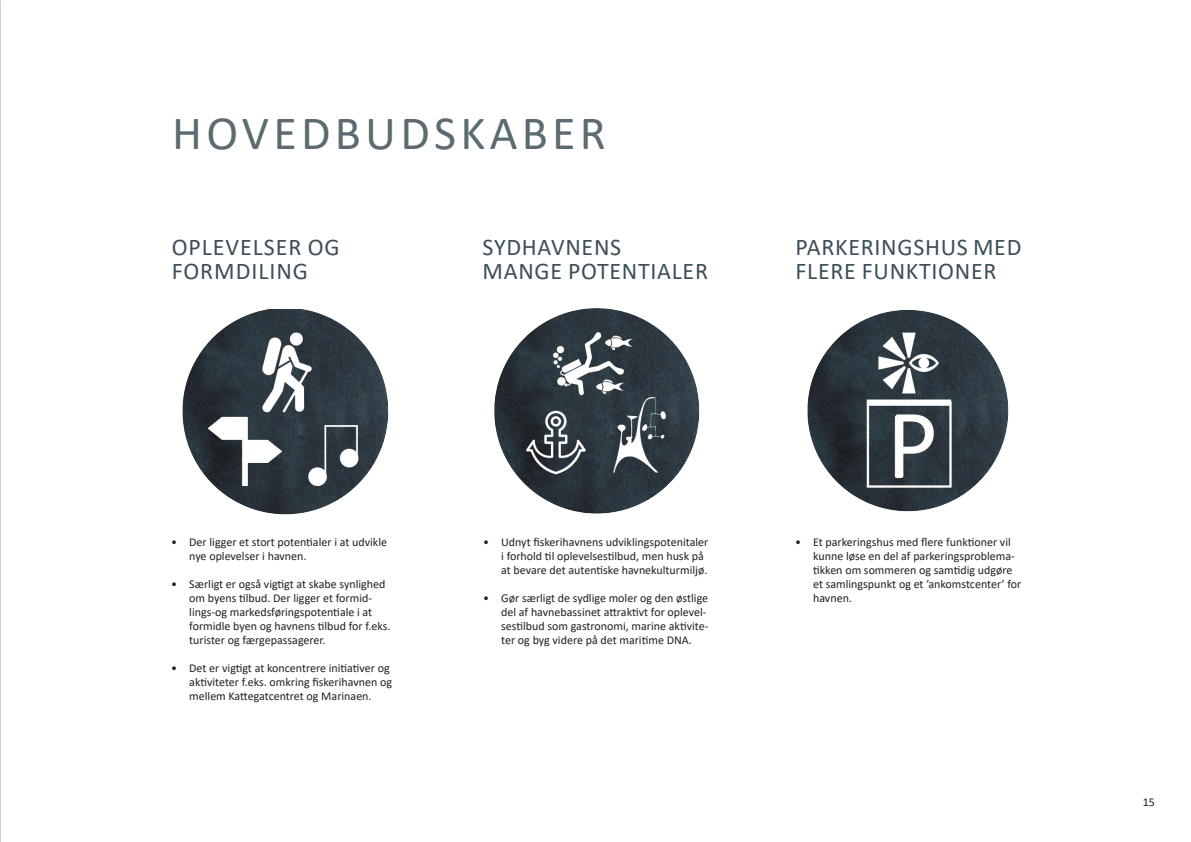
<style>
.page{position:relative;width:1191px;height:842px;background:#fff}
.page>*{position:absolute;margin:0;border:0;box-sizing:border-box;transform-origin:0 0}
.Kapitel_overskrift{font:48px "Calibri";letter-spacing:.09em;color:#5b6b71}
.Overrubrik_2{font:24px/24px "Calibri";letter-spacing:.03em;color:#3d4f58}
.t1{font:12px/14px "Calibri";color:#231f20}
</style>
<div class="page">
<img style="left:807px;top:309px;width:202px;height:203px">
<img style="left:494px;top:308px;width:205px;height:206px">
<img style="left:182px;top:309px;width:206px;height:206px">
<p class="Kapitel_overskrift" style="left:172px;top:100px;width:435px">HOVEDBUDSKABER</p>
<p class="Overrubrik_2" style="left:172px;top:234px;width:170px">OPLEVELSER OG<br>FORMDILING</p>
<p class="Overrubrik_2" style="left:482px;top:234px;width:140px">SYDHAVNENS</p>
<p class="Overrubrik_2" style="left:482px;top:258px;width:227px">MANGE POTENTIALER</p>
<p class="Overrubrik_2" style="left:795px;top:235px;width:227px">PARKERINGSHUS MED<br>FLERE FUNKTIONER</p>
<p class="t1" style="left:189px;top:534px;width:199px;text-indent:-18px">• Der ligger et stort potentialer i at udvikle nye oplevelser i havnen.</p>
<p class="t1" style="left:189px;top:576px;width:203px;text-indent:-18px">• Særligt er også vigtigt at skabe synlighed om byens tilbud. Der ligger et formid&shy;lings-og markedsføringspotentiale i at formidle byen og havnens tilbud for f.eks. turister og færgepassagerer.</p>
<p class="t1" style="left:189px;top:660px;width:204px;text-indent:-18px">• Det er vigtigt at koncentrere initiativer og aktiviteter f.eks. omkring fiskerihavnen og mellem Kattegatcentret og Marinaen.</p>
<p class="t1" style="left:501px;top:534px;width:209px;text-indent:-18px">• Udnyt fiskerihavnens udviklingspotenitaler i forhold til oplevelsestilbud, men husk på at bevare det autentiske havnekulturmiljø.</p>
<p class="t1" style="left:501px;top:590px;width:209px;text-indent:-18px">• Gør særligt de sydlige moler og den østlige del af havnebassinet attraktivt for oplevel&shy;sestilbud som gastronomi, marine aktivite&shy;ter og byg videre på det maritime DNA.</p>
<p class="t1" style="left:813px;top:534px;width:210px;text-indent:-18px">• Et parkeringshus med flere funktioner vil kunne løse en del af parkeringsproblema&shy;tikken om sommeren og samtidig udgøre et samlingspunkt og et ’ankomstcenter’ for havnen.</p>
<p class="t1" style="left:1142px;top:795px;width:14px">15</p>
</div>
